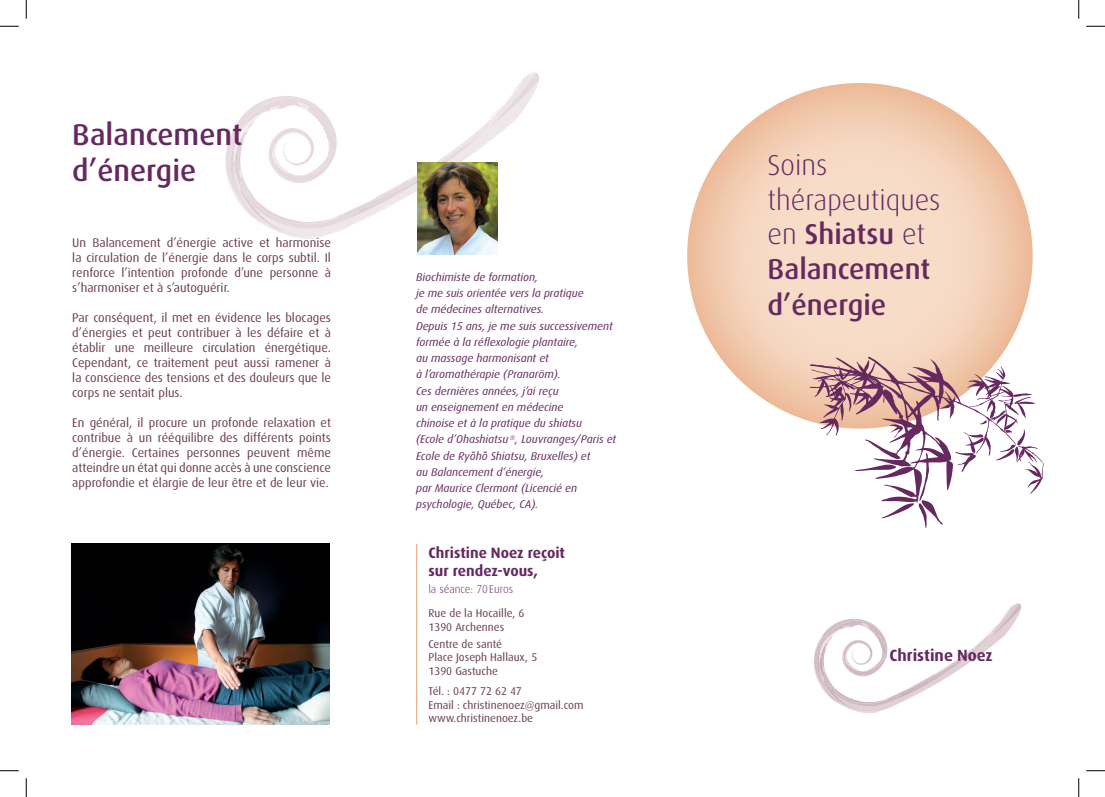
<style>
.page{position:relative;width:1105px;height:797px;background:#fff}
.page>*{position:absolute;margin:0;border:0;box-sizing:border-box;transform-origin:0 0}
.t1{font:500 30px/36px "Dax";color:#652960}
.t2{font:500 28.75px/34.9px "Dax";color:#652960}
.t3{font:700 16.25px "Dax";color:#652960}
.t4{font:700 15px/18px "Dax";color:#652960}
.t5{font:12.5px/15px "Dax";color:#6a3c4b;text-align:justify}
.t6{font:italic 11.25px/16.2px "Dax";color:#652960}
.t7{font:11.25px/13.5px "Dax";color:#6a3c4b}
.t8{font:300 11.25px "Dax";color:#652960}
.s1{font-weight:300}
</style>
<div class="page">
<svg style="left:226px;top:72px;width:313px;height:165px"></svg>
<img style="left:687px;top:83px;width:346px;height:345px;border-radius:173px">
<img style="left:418px;top:162px;width:80px;height:92px">
<svg style="left:809px;top:356px;width:235px;height:172px"></svg>
<hr style="left:416px;top:544px;width:1px;height:180px;background:#eab188">
<svg style="left:813px;top:603px;width:208px;height:110px"></svg>
<svg style="left:71px;top:543px;width:104px;height:1px"></svg>
<img style="left:71px;top:544px;width:259px;height:180px">
<svg style="left:0;top:25px;width:19px;height:2px"></svg>
<svg style="left:1086px;top:25px;width:19px;height:2px"></svg>
<svg style="left:0;top:770px;width:19px;height:1px"></svg>
<svg style="left:1086px;top:770px;width:19px;height:1px"></svg>
<svg style="left:25px;top:0;width:2px;height:19px"></svg>
<svg style="left:25px;top:778px;width:2px;height:19px"></svg>
<svg style="left:1078px;top:0;width:1px;height:19px"></svg>
<svg style="left:1078px;top:778px;width:1px;height:19px"></svg>
<h1 class="t1" style="left:72px;top:117px;width:171px">Balancement d’énergie</h1>
<p class="t5" style="left:72px;top:235px;width:260px">Un Balancement d’énergie active et harmonise la circulation de l’énergie dans le corps subtil. Il renforce l’intention profonde d’une personne à s’harmoniser et à s’autoguérir.</p>
<p class="t5" style="left:72px;top:310px;width:260px">Par conséquent, il met en évidence les blocages d’énergies et peut contribuer à les défaire et à établir une meilleure circulation énergétique.<br>Cependant, ce traitement peut aussi ramener à la conscience des tensions et des douleurs que le corps ne sentait plus.</p>
<p class="t5" style="left:72px;top:415px;width:260px">En général, il procure un profonde relaxation et contribue à un rééquilibre des différents points d’énergie. Certaines personnes peuvent même atteindre un état qui donne accès à une conscience approfondie et élargie de leur être et de leur vie.</p>
<p class="t6" style="left:416px;top:269px;width:202px">Biochimiste de formation,<br>je me suis orientée vers la pratique<br>de médecines alternatives.<br>Depuis 15 ans, je me suis successivement formée à la réflexologie plantaire,<br>au massage harmonisant et<br>à l’aromathérapie (Pranaröm).<br>Ces dernières années, j’ai reçu<br>un enseignement en médecine<br>chinoise et à la pratique du shiatsu<br>(Ecole d’Ohashiatsu <sup>®</sup>, Louvranges/Paris et<br>Ecole de Ryoho Shiatsu, Bruxelles) et<br>au Balancement d’énergie,<br>par Maurice Clermont (Licencié en psychologie, Québec, CA).</p>
<p class="t4" style="left:428px;top:543px;width:138px">Christine Noez reçoit sur rendez-vous,</p>
<p class="t8" style="left:428px;top:583px;width:86px">la séance: 70 Euros</p>
<p class="t7" style="left:428px;top:606px;width:98px">Rue de la Hocaille, 6<br>1390 Archennes</p>
<p class="t7" style="left:428px;top:637px;width:110px">Centre de santé<br>Place Joseph Hallaux, 5<br>1390 Gastuche</p>
<p class="t7" style="left:428px;top:684px;width:156px">Tél. : 0477 72 62 47<br>Email : christinenoez@gmail.com www.christinenoez.be</p>
<h2 class="t2" style="left:767px;top:148px;width:174px"><span class="s1">Soins thérapeutiques en</span> Shiatsu <span class="s1">et<br></span>Balancement d’énergie</h2>
<h3 class="t3" style="left:889px;top:646px;width:105px">Christine Noez</h3>
</div>
